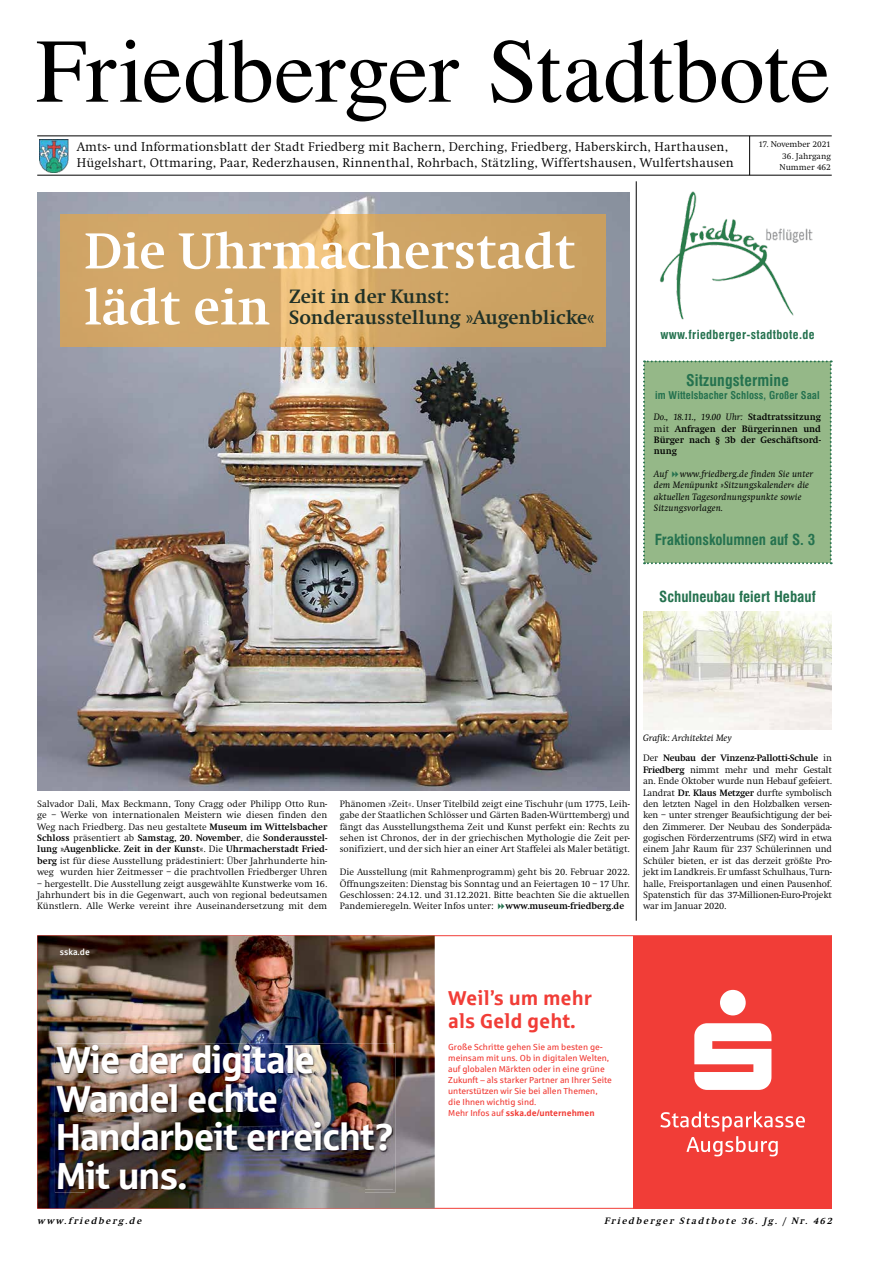
<style>
.page{position:relative;width:869px;height:1265px;background:#fff}
.page>*{position:absolute;margin:0;border:0;box-sizing:border-box;transform-origin:0 0}
.t1{font:91px "Times";letter-spacing:-.005em;color:#000}
.t2{font:700 52.5px/56px "Swift EF";color:#fff}
.t3{font:37.62px/38.5px "Sparkasse Head";color:#fff}
.t4{font:700 20.12px/21px "Swift EF";color:#203127}
.t5{font:700 20.12px/23.6px "Sparkasse Rg";color:#f13d37}
.t6{font:700 condensed 15.75px "Swiss 721 BT";letter-spacing:.01em;color:#25724f}
.t7{font:700 condensed 14.88px "Swiss 721 BT";color:#25724f}
.t8{font:300 13.12px/15.8px "Swift EF";letter-spacing:.01em;color:#000}
.t9{font:700 condensed 12.25px "Swiss 721 BT";letter-spacing:.03em;color:#25724f}
.t10{font:700 condensed 10.5px "Swiss 721 BT";letter-spacing:.01em;color:#25724f}
.t11{font:300 9.62px/11.4px "Swift EF";color:#000;text-align:justify}
.t12{font:italic 9.62px/11.4px "Swift EF";letter-spacing:.01em;color:#000}
.t13{font:700 9.62px/11.4px "Swift EF";color:#000;text-align:justify}
.t14{font:italic 700 9.62px "Swift EF";color:#000}
.t15{font:8.75px/10.9px "Sparkasse Rg";color:#f13d37}
.t16{font:300 8.75px/11.4px "Swift EF";color:#000;text-align:center}
.t17{font:500 8.75px "Sparkasse";color:#fff}
.s1{font-weight:400;font-style:italic}
.s2{font-weight:300}
.s3{font-weight:700}
</style>
<div class="page">
<hr style="left:37px;top:175px;width:794px;height:1px;background:#000">
<hr style="left:37px;top:136px;width:794px;height:1px;background:#000">
<hr style="left:749px;top:136px;width:1px;height:39px;background:#000">
<img style="left:660px;top:191px;width:153px;height:129px">
<img style="left:40px;top:140px;width:29px;height:32px">
<hr style="left:635px;top:181px;width:1px;height:740px;background:#000">
<img style="left:37px;top:936px;width:397px;height:272px">
<div style="left:633px;top:936px;width:198px;height:272px;background:#f13d37"></div>
<svg style="left:694px;top:990px;width:77px;height:100px"></svg>
<svg style="left:660px;top:1112px;width:144px;height:44px"></svg>
<img style="left:55px;top:1043px;width:340px;height:30px">
<img style="left:55px;top:1073px;width:31px;height:120px">
<img style="left:364px;top:1073px;width:31px;height:120px">
<img style="left:86px;top:1190px;width:278px;height:3px">
<img style="left:56px;top:1045px;width:336px;height:1px">
<img style="left:56px;top:1189px;width:306px;height:1px">
<img style="left:56px;top:1046px;width:336px;height:143px">
<img style="left:37px;top:193px;width:592px;height:597px">
<svg style="left:60px;top:214px;width:545px;height:133px;background:#d3a868"></svg>
<img style="left:643px;top:612px;width:188px;height:118px">
<div style="left:643px;top:360px;width:188px;height:204px;background:#95b888"></div>
<h1 class="t1" style="left:36px;top:-14px;width:795px">Friedberger Stadtbote</h1>
<h3 class="t8" style="left:77px;top:139px;width:658px">Amts- und Informationsblatt der Stadt Friedberg mit Bachern, Derching, Friedberg, Haberskirch, Harthausen,<br>Hügelshart, Ottmaring, Paar, Rederzhausen, Rinnenthal, Rohrbach, Stätzling, Wiffertshausen, Wulfertshausen</h3>
<p class="t16" style="left:758px;top:139px;width:74px">17. November 2021</p>
<p class="t16" style="left:779px;top:150px;width:53px">36. Jahrgang<br>Nummer 462</p>
<h2 class="t2" style="left:84px;top:224px;width:492px">Die Uhrmacherstadt lädt ein</h2>
<h3 class="t4" style="left:289px;top:287px;width:306px">Zeit in der Kunst:<br>Sonderausstellung »Augenblicke«</h3>
<p class="t9" style="left:660px;top:328px;width:156px">www.friedberger-stadtbote.de</p>
<h3 class="t6" style="left:685px;top:371px;width:104px">Sitzungstermine</h3>
<p class="t10" style="left:655px;top:389px;width:166px">im Wittelsbacher Schloss, Großer Saal</p>
<p class="t13" style="left:653px;top:412px;width:168px"><span class="s1">Do., 18.11., 19.00 Uhr:</span> Stadtratssitzung <span class="s2">mit</span> Anfragen der Bürgerinnen und Bürger nach § 3b der Geschäftsord&shy;nung</p>
<p class="t12" style="left:653px;top:468px;width:15px">Auf</p>
<p class="t12" style="left:653px;top:468px;width:161px;text-indent:26px">www.friedberg.de finden Sie unter dem Menüpunkt »Sitzungskalender« die aktuellen Tagesordnungspunkte sowie Sitzungsvorlagen.</p>
<h3 class="t7" style="left:654px;top:531px;width:162px">Fraktionskolumnen auf S. 3</h3>
<h3 class="t7" style="left:659px;top:588px;width:158px">Schulneubau feiert Hebauf</h3>
<p class="t11" style="left:37px;top:798px;width:291px">Salvador Dali, Max Beckmann, Tony Cragg oder Philipp Otto Run&shy;ge – Werke von internationalen Meistern wie diesen finden den Weg nach Friedberg. Das neu gestaltete <span class="s3">Museum im Wittelsbacher Schloss</span> präsentiert ab <span class="s3">Samstag, 20. November</span>, die <span class="s3">Sonderausstel&shy;lung »Augenblicke. Zeit in der Kunst«</span>. Die <span class="s3">Uhrmacherstadt Fried&shy;berg</span> ist für diese Ausstellung prädestiniert: Über Jahrhunderte hin&shy;weg wurden hier Zeitmesser – die prachtvollen Friedberger Uhren</p>
<p class="t11" style="left:37px;top:878px;width:291px">– hergestellt. Die Ausstellung zeigt ausgewählte Kunstwerke vom 16.<br>Jahrhundert bis in die Gegenwart, auch von regional bedeutsamen Künstlern. Alle Werke vereint ihre Auseinandersetzung mit dem</p>
<p class="t11" style="left:339px;top:798px;width:291px">Phänomen »Zeit«. Unser Titelbild zeigt eine Tischuhr (um 1775, Leih&shy;gabe der Staatlichen Schlösser und Gärten Baden-Württemberg) und fängt das Ausstellungsthema Zeit und Kunst perfekt ein: Rechts zu sehen ist Chronos, der in der griechischen Mythologie die Zeit per&shy;sonifiziert, und der sich hier an einer Art Staffelei als Maler betätigt.</p>
<p class="t11" style="left:339px;top:867px;width:291px">Die Ausstellung (mit Rahmenprogramm) geht bis 20. Februar 2022.<br>Öffnungszeiten: Dienstag bis Sonntag und an Feiertagen 10 – 17 Uhr.<br>Geschlossen: 24.12. und 31.12.2021. Bitte beachten Sie die aktuellen Pandemieregeln. Weiter Infos unter: <span class="s3">www.museum-friedberg.de</span></p>
<p class="t12" style="left:642px;top:732px;width:90px">Grafik: Architektei Mey</p>
<p class="t11" style="left:642px;top:753px;width:190px">Der <span class="s3">Neubau der Vinzenz-Pallotti-Schule</span> in <span class="s3">Friedberg</span> nimmt mehr und mehr Gestalt an. Ende Oktober wurde nun Hebauf gefeiert.<br>Landrat <span class="s3">Dr. Klaus Metzger</span> durfte symbolisch den letzten Nagel in den Holzbalken versen&shy;ken – unter strenger Beaufsichtigung der bei&shy;den Zimmerer. Der Neubau des Sonderpäda&shy;gogischen Förderzentrums (SFZ) wird in etwa einem Jahr Raum für 237 Schülerinnen und Schüler bieten, er ist das derzeit größte Pro&shy;jekt im Landkreis. Er umfasst Schulhaus, Turn&shy;halle, Freisportanlagen und einen Pausenhof.<br>Spatenstich für das 37-Millionen-Euro-Projekt war im Januar 2020.</p>
<p class="t17" style="left:60px;top:946px;width:32px">sska.de</p>
<h3 class="t3" style="left:57px;top:1040px;width:338px">Wie der digitale<br>Wandel echte<br>Handarbeit erreicht?<br>Mit uns.</h3>
<h3 class="t5" style="left:448px;top:985px;width:145px">Weil’s um mehr als Geld geht.</h3>
<p class="t15" style="left:448px;top:1042px;width:165px">Große Schritte gehen Sie am besten ge&shy;meinsam mit uns. Ob in digitalen Welten, auf globalen Märkten oder in eine grüne Zukunft – als starker Partner an Ihrer Seite unterstützen wir Sie bei allen Themen, die Ihnen wichtig sind.<br>Mehr Infos auf <span class="s3">sska.de/unternehmen</span></p>
<p class="t14" style="left:37px;top:1215px;width:108px">www.friedberg.de</p>
<p class="t14" style="left:603px;top:1215px;width:231px">Friedberger Stadtbote 36. Jg. / Nr. 462</p>
</div>
